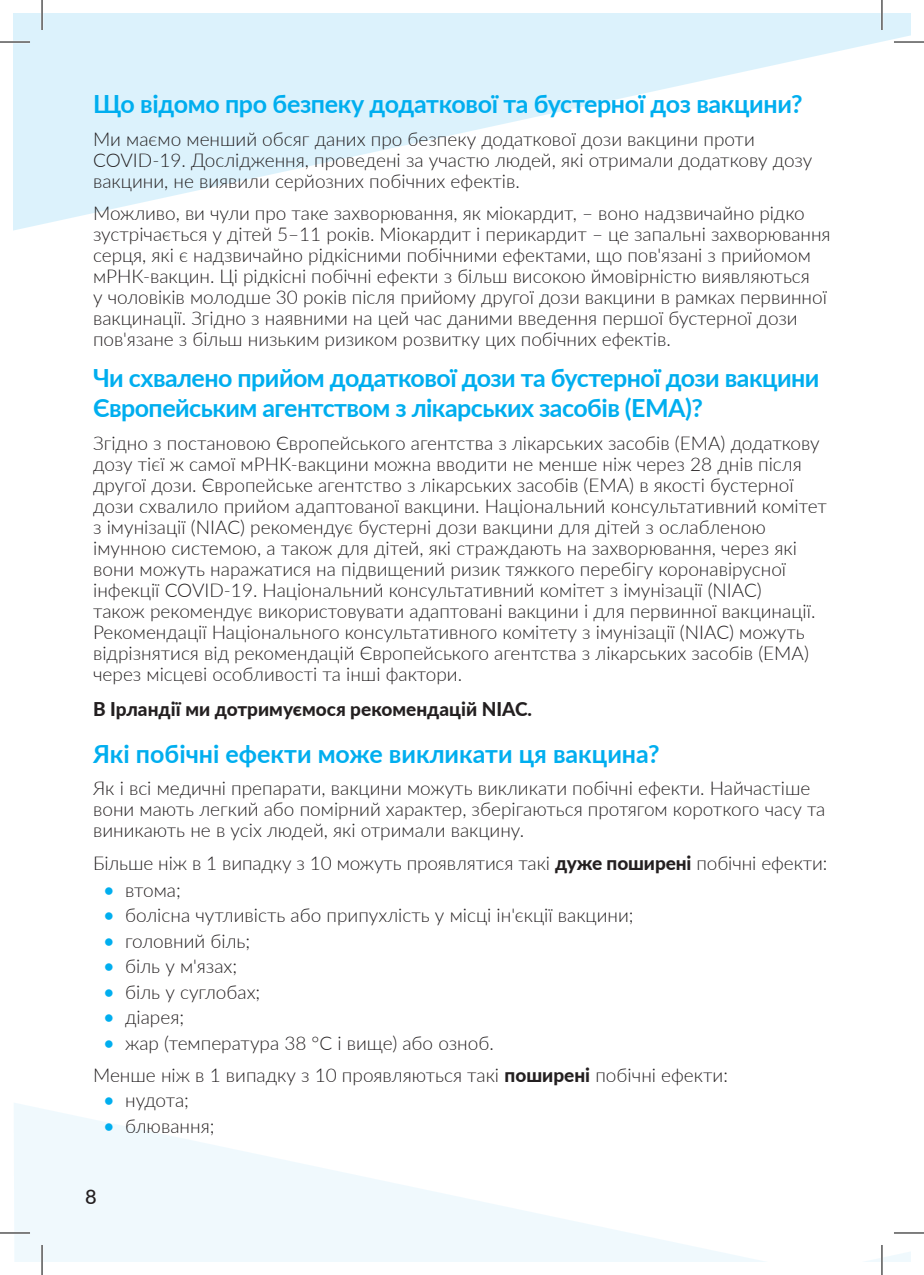
<style>
.page{position:relative;width:924px;height:1275px;background:#fff}
.page>*{position:absolute;margin:0;border:0;box-sizing:border-box;transform-origin:0 0}
.Headline{font:700 25px/30px "Lato";letter-spacing:-.02em;color:#00aeef}
.Headline-2{font:700 25px "Lato";color:#00aeef}
.t1{font:500 20px "Lato";color:#231f20}
.Body{font:300 19px/21px "Lato";color:#231f20}
.Body-2{font:800 19px "Lato";color:#231f20}
.s1{font-weight:800}
.s2{font-weight:400;font-size:20px;color:#00aeef}
</style>
<div class="page">
<svg style="left:14px;top:14px;width:895px;height:216px;fill:#dcf2fc"></svg>
<svg style="left:869px;top:1245px;width:40px;height:16px"></svg>
<svg style="left:14px;top:1103px;width:746px;height:158px;fill:#f2fafe"></svg>
<hr style="left:0;top:41px;width:30px;height:2px;background:#fff">
<hr style="left:893px;top:41px;width:30px;height:2px;background:#fff">
<hr style="left:0;top:1231px;width:30px;height:3px;background:#fff">
<hr style="left:41px;top:0;width:2px;height:30px;background:#fff">
<hr style="left:41px;top:1245px;width:2px;height:30px;background:#fff">
<hr style="left:880px;top:0;width:2px;height:30px;background:#fff">
<hr style="left:880px;top:1245px;width:2px;height:30px;background:#fff">
<hr style="left:0;top:42px;width:30px;height:1px;background:#000">
<hr style="left:893px;top:42px;width:30px;height:1px;background:#000">
<hr style="left:0;top:1232px;width:30px;height:1px;background:#000">
<hr style="left:893px;top:1232px;width:30px;height:1px;background:#000">
<hr style="left:42px;top:0;width:1px;height:30px;background:#000">
<hr style="left:42px;top:1245px;width:1px;height:30px;background:#000">
<hr style="left:881px;top:0;width:1px;height:30px;background:#000">
<hr style="left:881px;top:1245px;width:1px;height:30px;background:#000">
<p class="Headline" style="left:93px;top:88px;width:710px">Що відомо про безпеку додаткової та бустерної доз вакцини?</p>
<p class="Body" style="left:93px;top:127px;width:720px">Ми маємо менший обсяг даних про безпеку додаткової дози вакцини проти<br>COVID-19. Дослідження, проведені за участю людей, які отримали додаткову дозу вакцини, не виявили серйозних побічних ефектів.</p>
<p class="Body" style="left:93px;top:202px;width:738px">Можливо, ви чули про таке захворювання, як міокардит, – воно надзвичайно рідко зустрічається у дітей 5–11 років. Міокардит і перикардит – це запальні захворювання серця, які є надзвичайно рідкісними побічними ефектами, що пов'язані з прийомом мРНК-вакцин. Ці рідкісні побічні ефекти з більш високою ймовірністю виявляються<br>у чоловіків молодше 30 років після прийому другої дози вакцини в рамках первинної вакцинації. Згідно з наявними на цей час даними введення першої бустерної дози пов'язане з більш низьким ризиком розвитку цих побічних ефектів.</p>
<p class="Headline" style="left:93px;top:362px;width:727px">Чи схвалено прийом додаткової дози та бустерної дози вакцини<br>Європейським агентством з лікарських засобів (EMA)?</p>
<p class="Body" style="left:93px;top:431px;width:734px">Згідно з постановою Європейського агентства з лікарських засобів (EMA) додаткову дозу тієї ж самої мРНК-вакцини можна вводити не менше ніж через 28 днів після другої дози. Європейське агентство з лікарських засобів (EMA) в якості бустерної дози схвалило прийом адаптованої вакцини. Національний консультативний комітет з імунізації (NIAC) рекомендує бустерні дози вакцини для дітей з ослабленою імунною системою, а також для дітей, які страждають на захворювання, через які вони можуть наражатися на підвищений ризик тяжкого перебігу коронавірусної інфекції COVID-19. Національний консультативний комітет з імунізації (NIAC)<br>також рекомендує використовувати адаптовані вакцини і для первинної вакцинації.<br>Рекомендації Національного консультативного комітету з імунізації (NIAC) можуть відрізнятися від рекомендацій Європейського агентства з лікарських засобів (EMA) через місцеві особливості та інші фактори.</p>
<p class="Body-2" style="left:93px;top:695px;width:440px">В Ірландії ми дотримуємося рекомендацій NIAC.</p>
<p class="Headline-2" style="left:93px;top:735px;width:568px">Які побічні ефекти може викликати ця вакцина?</p>
<p class="Body" style="left:93px;top:777px;width:733px">Як і всі медичні препарати, вакцини можуть викликати побічні ефекти. Найчастіше вони мають легкий або помірний характер, зберігаються протягом короткого часу та виникають не в усіх людей, які отримали вакцину.</p>
<p class="Body" style="left:93px;top:852px;width:735px">Більше ніж в 1 випадку з 10 можуть проявлятися такі <span class="s1">дуже поширені</span> побічні ефекти:</p>
<p class="Body" style="left:103px;top:878px;width:79px"><span class="s2">•</span> втома;</p>
<p class="Body" style="left:103px;top:904px;width:531px"><span class="s2">•</span> болісна чутливість або припухлість у місці ін'єкції вакцини;</p>
<p class="Body" style="left:103px;top:929px;width:148px"><span class="s2">•</span> головний біль;</p>
<p class="Body" style="left:103px;top:955px;width:135px"><span class="s2">•</span> біль у м'язах;</p>
<p class="Body" style="left:103px;top:980px;width:159px"><span class="s2">•</span> біль у суглобах;</p>
<p class="Body" style="left:103px;top:1006px;width:82px"><span class="s2">•</span> діарея;</p>
<p class="Body" style="left:103px;top:1031px;width:392px"><span class="s2">•</span> жар (температура 38 °C і вище) або озноб.</p>
<p class="Body" style="left:93px;top:1064px;width:636px">Менше ніж в 1 випадку з 10 проявляються такі <span class="s1">поширені</span> побічні ефекти:</p>
<p class="Body" style="left:103px;top:1089px;width:87px"><span class="s2">•</span> нудота;</p>
<p class="Body" style="left:103px;top:1114px;width:113px"><span class="s2">•</span> блювання;</p>
<p class="t1" style="left:85px;top:1182px;width:13px">8</p>
</div>
